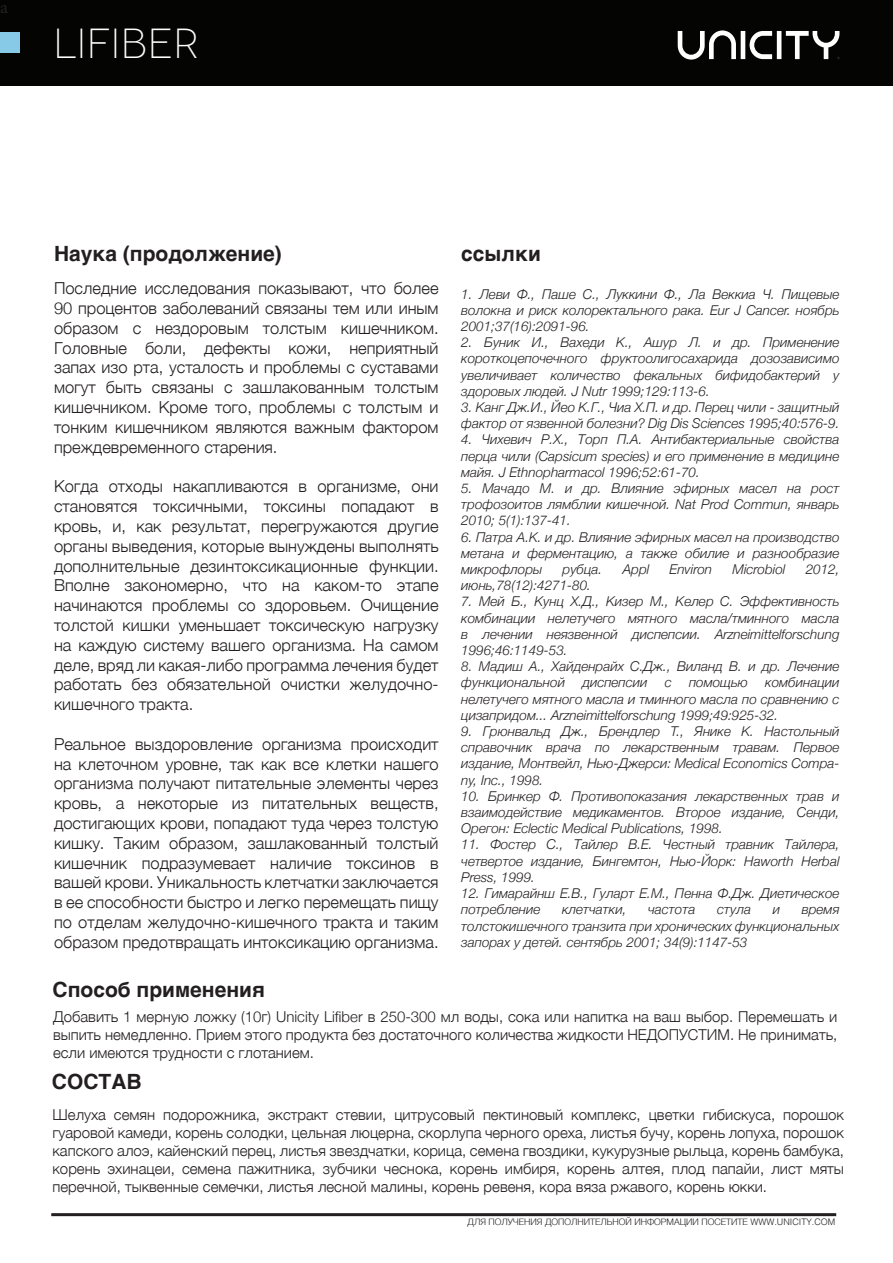
<style>
.page{position:relative;width:893px;height:1263px;background:#fff}
.page>*{position:absolute;margin:0;border:0;box-sizing:border-box;transform-origin:0 0}
.t1{font:300 42px "Novecentowide";color:#fff}
.t2{font:700 21px "Helvetica";color:#231f20}
.t3{font:18px "Minion Pro";color:#231f20}
.t4{font:300 16.5px/19.8px "Helvetica Neue";color:#231f20;text-align:justify}
.t5{font:300 15px/18px "Helvetica Neue";color:#231f20;text-align:justify}
.t6{font:italic 300 13.5px/16.2px "Helvetica Neue";color:#231f20;text-align:justify}
.t7{font:300 9px "Helvetica";color:#231f20}
</style>
<div class="page">
<hr style="left:51px;top:1213px;width:785px;height:3px;background:#231f20">
<div style="left:0;top:0;width:893px;height:86px;background:#040503"></div>
<div style="left:1px;top:32px;width:19px;height:20px;background:#87cae8"></div>
<svg style="left:678px;top:30px;width:161px;height:30px"></svg>
<p class="t3" style="left:0;top:-5px;width:9px">a</p>
<p class="t1" style="left:53px;top:19px;width:147px">lifiber</p>
<p class="t2" style="left:54px;top:237px;width:229px">Наука (продолжение)</p>
<p class="t4" style="left:54px;top:277px;width:386px">Последние исследования показывают, что более 90 процентов заболеваний связаны тем или иным образом с нездоровым толстым кишечником.<br>Головные боли, дефекты кожи, неприятный запах изо рта, усталость и проблемы с суставами могут быть связаны с зашлакованным толстым кишечником. Кроме того, проблемы с толстым и тонким кишечником являются важным фактором преждевременного старения.</p>
<p class="t4" style="left:54px;top:475px;width:386px">Когда отходы накапливаются в организме, они становятся токсичными, токсины попадают в кровь, и, как результат, перегружаются другие органы выведения, которые вынуждены выполнять дополнительные дезинтоксикационные функции.<br>Вполне закономерно, что на каком-то этапе начинаются проблемы со здоровьем. Очищение толстой кишки уменьшает токсическую нагрузку на каждую систему вашего организма. На самом деле, вряд ли какая-либо программа лечения будет работать без обязательной очистки желудочно&shy;кишечного тракта.</p>
<p class="t4" style="left:54px;top:733px;width:386px">Реальное выздоровление организма происходит на клеточном уровне, так как все клетки нашего организма получают питательные элементы через кровь, а некоторые из питательных веществ, достигающих крови, попадают туда через толстую кишку. Таким образом, зашлакованный толстый кишечник подразумевает наличие токсинов в вашей крови. Уникальность клетчатки заключается в ее способности быстро и легко перемещать пищу по отделам желудочно-кишечного тракта и таким образом предотвращать интоксикацию организма.</p>
<p class="t2" style="left:53px;top:972px;width:214px">Способ применения</p>
<p class="t2" style="left:461px;top:237px;width:81px">ссылки</p>
<p class="t6" style="left:461px;top:285px;width:380px">1. Леви Ф., Паше С., Луккини Ф., Ла Веккиа Ч. Пищевые волокна и риск колоректального рака. Eur J Cancer. ноябрь 2001;37(16):2091-96.</p>
<p class="t6" style="left:461px;top:333px;width:380px">2. Буник И., Вахеди К., Ашур Л. и др. Применение короткоцепочечного фруктоолигосахарида дозозависимо увеличивает количество фекальных бифидобактерий у здоровых людей. J Nutr 1999;129:113-6.</p>
<p class="t6" style="left:461px;top:398px;width:380px">3. Канг Дж.И., Йео К.Г., Чиа Х.П. и др. Перец чили - защитный фактор от язвенной болезни? Dig Dis Sciences 1995;40:576-9.</p>
<p class="t6" style="left:461px;top:431px;width:380px">4. Чихевич Р.Х., Торп П.А. Антибактериальные свойства перца чили (Capsicum species) и его применение в медицине майя. J Ethnopharmacol 1996;52:61-70.</p>
<p class="t6" style="left:461px;top:479px;width:380px">5. Мачадо М. и др. Влияние эфирных масел на рост трофозоитов лямблии кишечной. Nat Prod Commun, январь 2010; 5(1):137-41.</p>
<p class="t6" style="left:461px;top:528px;width:380px">6. Патра А.К. и др. Влияние эфирных масел на производство метана и ферментацию, а также обилие и разнообразие микрофлоры</p>
<p class="t6" style="left:563px;top:560px;width:41px">рубца.</p>
<p class="t6" style="left:623px;top:560px;width:28px">Appl</p>
<p class="t6" style="left:670px;top:560px;width:44px">Environ</p>
<p class="t6" style="left:733px;top:560px;width:54px">Microbiol</p>
<p class="t6" style="left:806px;top:560px;width:35px">2012,</p>
<p class="t6" style="left:461px;top:576px;width:131px">июнь,78(12):4271-80.</p>
<p class="t6" style="left:461px;top:593px;width:380px">7. Мей Б., Кунц Х.Д., Кизер М., Келер С. Эффективность комбинации нелетучего мятного масла/тминного масла в лечении неязвенной диспепсии. Arzneimittelforschung 1996;46:1149-53.</p>
<p class="t6" style="left:461px;top:657px;width:380px">8. Мадиш А., Хайденрайх С.Дж., Виланд В. и др. Лечение функциональной</p>
<p class="t6" style="left:461px;top:674px;width:380px;text-indent:304px">комбинации нелетучего мятного масла и тминного масла по сравнению с цизапридом... Arzneimittelforschung 1999;49:925-32.</p>
<p class="t6" style="left:461px;top:722px;width:380px">9. Грюнвальд Дж., Брендлер T., Янике К. Настольный справочник врача по лекарственным травам. Первое издание, Монтвейл, Нью-Джерси: Medical Economics Compa&shy;ny, Inc., 1998.</p>
<p class="t6" style="left:461px;top:787px;width:380px">10. Бринкер Ф. Противопоказания лекарственных трав и взаимодействие медикаментов. Второе издание, Сенди, Орегон: Eclectic Medical Publications, 1998.</p>
<p class="t6" style="left:461px;top:836px;width:380px">11. Фостер С., Тайлер В.Е. Честный травник Тайлера, четвертое издание, Бингемтон, Нью-Йорк: Haworth Herbal Press, 1999.</p>
<p class="t6" style="left:461px;top:884px;width:380px">12. Гимарайнш Е.В., Гуларт Е.М., Пенна Ф.Дж. Диетическое потребление</p>
<p class="t6" style="left:582px;top:674px;width:67px">диспепсии</p>
<p class="t6" style="left:665px;top:674px;width:9px">с</p>
<p class="t6" style="left:689px;top:674px;width:60px">помощью</p>
<p class="t6" style="left:461px;top:900px;width:380px;text-indent:341px">время толстокишечного транзита при хронических функциональных запорах у детей. сентябрь 2001; 34(9):1147-53</p>
<p class="t6" style="left:562px;top:900px;width:66px">клетчатки,</p>
<p class="t6" style="left:648px;top:900px;width:49px">частота</p>
<p class="t6" style="left:717px;top:900px;width:35px">стула</p>
<p class="t6" style="left:773px;top:900px;width:9px">и</p>
<p class="t5" style="left:53px;top:1006px;width:786px">Добавить 1 мерную ложку (10г) Unicity Lifiber в 250-300 мл воды, сока или напитка на ваш выбор. Перемешать и выпить немедленно. Прием этого продукта без достаточного количества жидкости НЕДОПУСТИМ. Не принимать, если имеются трудности с глотанием.</p>
<p class="t2" style="left:52px;top:1064px;width:91px">СОСТАВ</p>
<p class="t5" style="left:53px;top:1104px;width:793px">Шелуха семян подорожника, экстракт стевии, цитрусовый пектиновый комплекс, цветки гибискуса, порошок гуаровой камеди, корень солодки, цельная люцерна, скорлупа черного ореха, листья бучу, корень лопуха, порошок капского алоэ, кайенский перец, листья звездчатки, корица, семена гвоздики, кукурузные рыльца, корень бамбука, корень эхинацеи, семена пажитника, зубчики чеснока, корень имбиря, корень алтея, плод папайи, лист мяты перечной, тыквенные семечки, листья лесной малины, корень ревеня, кора вяза ржавого, корень юкки.</p>
<p class="t7" style="left:468px;top:1214px;width:369px">ДЛЯ ПОЛУЧЕНИЯ ДОПОЛНИТЕЛЬНОЙ ИНФОРМАЦИИ ПОСЕТИТЕ WWW.UNICITY.COM</p>
</div>
